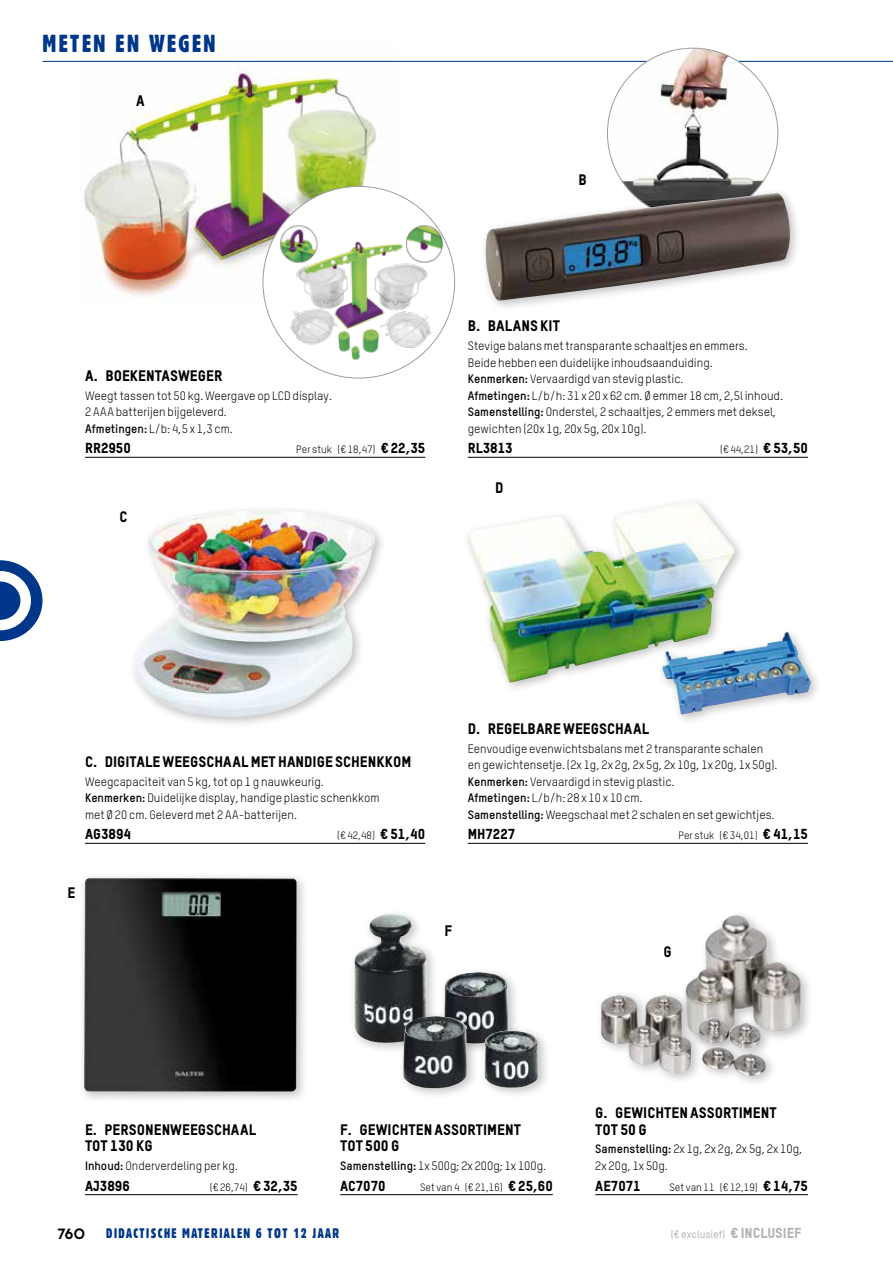
<style>
.page{position:relative;width:893px;height:1263px;background:#fff}
.page>*{position:absolute;margin:0;border:0;box-sizing:border-box;transform-origin:0 0}
.t1{font:24px "Gothic 821 Condensed BT";letter-spacing:.1em;color:#00378b}
.t2{font:15px/16.5px "TSTAR Headline";color:#000}
.t3{font:15px "Chalet Tokyo";color:#000}
.t4{font:14.25px "TSTAR Headline";color:#000}
.t5{font:13.5px "Gothic 821 Condensed BT";letter-spacing:.1em;color:#00378b}
.t6{font:12px/16.5px "TSTAR";color:#000}
.t7{font:10.5px "TSTAR";color:#000}
.t8{font:500 10.5px "TSTAR";color:#b1b3b4}
.s1{font-weight:700}
.s2{font-family:"TSTAR Headline";font-size:14.25px}
.s3{font-family:"TSTAR Headline";font-weight:400;font-size:14.25px}
</style>
<div class="page">
<svg style="left:0;top:560px;width:43px;height:81px"></svg>
<hr style="left:43px;top:61px;width:850px;height:1px;background:#00378b">
<hr style="left:85px;top:457px;width:340px;height:1px;background:#000">
<img style="left:81px;top:60px;width:315px;height:242px">
<div style="left:263px;top:186px;width:192px;height:192px;background:#fff;border-radius:50%"></div>
<img style="left:263px;top:221px;width:192px;height:144px">
<img style="left:135px;top:510px;width:242px;height:209px">
<img style="left:468px;top:502px;width:267px;height:181px">
<div style="left:78px;top:872px;width:231px;height:232px;background:#000;opacity:.25"></div>
<img style="left:84px;top:878px;width:213px;height:214px">
<div style="left:349px;top:908px;width:171px;height:147px;background:#000;opacity:.25"></div>
<img style="left:355px;top:914px;width:153px;height:130px">
<div style="left:397px;top:1010px;width:153px;height:90px;background:#000;opacity:.25"></div>
<img style="left:403px;top:1016px;width:135px;height:72px">
<div style="left:680px;top:909px;width:133px;height:141px;background:#000;opacity:.25"></div>
<img style="left:685px;top:915px;width:116px;height:126px">
<hr style="left:595px;top:1194px;width:213px;height:1px;background:#000">
<hr style="left:340px;top:1194px;width:213px;height:1px;background:#000">
<hr style="left:85px;top:1194px;width:213px;height:1px;background:#000">
<hr style="left:468px;top:843px;width:340px;height:1px;background:#000">
<hr style="left:85px;top:843px;width:340px;height:1px;background:#000">
<img style="left:607px;top:48px;width:171px;height:171px;border-radius:86px">
<div style="left:480px;top:187px;width:322px;height:125px;background:#000;opacity:.25"></div>
<img style="left:484px;top:193px;width:307px;height:108px">
<hr style="left:468px;top:457px;width:340px;height:1px;background:#000">
<div style="left:657px;top:626px;width:166px;height:100px;background:#000;opacity:.25"></div>
<img style="left:662px;top:632px;width:149px;height:82px">
<div style="left:595px;top:989px;width:182px;height:99px;background:#000;opacity:.25"></div>
<img style="left:601px;top:995px;width:165px;height:84px">
<h1 class="t1" style="left:43px;top:29px;width:175px">METEN EN WEGEN</h1>
<p class="t2" style="left:136px;top:92px;width:10px">A</p>
<p class="t2" style="left:578px;top:171px;width:10px">B</p>
<p class="t2" style="left:85px;top:367px;width:139px">A. BOEKENTASWEGER</p>
<p class="t6" style="left:85px;top:387px;width:248px">Weegt tassen tot 50 kg. Weergave op LCD display.<br>2 AAA batterijen bijgeleverd.<br><span class="s1">Afmetingen:</span> L/b: 4,5 x 1,3 cm.</p>
<p class="t4" style="left:85px;top:439px;width:47px">RR2950</p>
<p class="t7" style="left:296px;top:443px;width:130px">Per stuk (€ 18,47) <span class="s2">€ 22,35</span></p>
<p class="t2" style="left:120px;top:508px;width:10px">C</p>
<p class="t2" style="left:468px;top:317px;width:94px">B. BALANS KIT</p>
<p class="t6" style="left:468px;top:337px;width:317px">Stevige balans met transparante schaaltjes en emmers.<br>Beide hebben een duidelijke inhoudsaanduiding.<br><span class="s1">Kenmerken:</span> Vervaardigd van stevig plastic.<br><span class="s1">Afmetingen:</span> L/b/h: 31 x 20 x 62 cm. Ø emmer 18 cm, 2,5l inhoud.<br><span class="s1">Samenstelling:</span> Onderstel, 2 schaaltjes, 2 emmers met deksel, gewichten (20x 1g, 20x 5g, 20x 10g).</p>
<p class="t4" style="left:468px;top:439px;width:46px">RL3813</p>
<p class="t7" style="left:720px;top:443px;width:89px">(€ 44,21) <span class="s2">€ 53,50</span></p>
<p class="t2" style="left:495px;top:479px;width:10px">D</p>
<p class="t2" style="left:85px;top:753px;width:328px">C. DIGITALE WEEGSCHAAL MET HANDIGE SCHENKKOM</p>
<p class="t6" style="left:85px;top:773px;width:296px">Weegcapaciteit van 5 kg, tot op 1 g nauwkeurig.<br><span class="s1">Kenmerken:</span> Duidelijke display, handige plastic schenkkom met Ø 20 cm. Geleverd met 2 AA-batterijen.</p>
<p class="t4" style="left:85px;top:825px;width:48px">AG3894</p>
<p class="t7" style="left:337px;top:829px;width:90px">(€ 42,48) <span class="s2">€ 51,40</span></p>
<p class="t2" style="left:68px;top:884px;width:9px">E</p>
<p class="t2" style="left:468px;top:720px;width:183px">D. REGELBARE WEEGSCHAAL</p>
<p class="t6" style="left:468px;top:740px;width:311px">Eenvoudige evenwichtsbalans met 2 transparante schalen en gewichtensetje. (2x 1g, 2x 2g, 2x 5g, 2x 10g, 1x 20g, 1x 50g).<br><span class="s1">Kenmerken:</span> Vervaardigd in stevig plastic.<br><span class="s1">Afmetingen:</span> L/b/h: 28 x 10 x 10 cm.<br><span class="s1">Samenstelling:</span> Weegschaal met 2 schalen en set gewichtjes.</p>
<p class="t4" style="left:468px;top:825px;width:49px">MH7227</p>
<p class="t7" style="left:678px;top:829px;width:131px">Per stuk (€ 34,01) <span class="s2">€ 41,15</span></p>
<p class="t2" style="left:444px;top:922px;width:9px">F</p>
<p class="t2" style="left:664px;top:943px;width:10px">G</p>
<p class="t2" style="left:85px;top:1121px;width:173px">E. PERSONENWEEGSCHAAL<br>TOT 130 KG</p>
<p class="t6" style="left:85px;top:1157px;width:154px"><span class="s1">Inhoud:</span> Onderverdeling per kg.</p>
<p class="t4" style="left:85px;top:1177px;width:46px">AJ3896</p>
<p class="t7" style="left:210px;top:1180px;width:89px">(€ 26,74) <span class="s2">€ 32,35</span></p>
<p class="t2" style="left:340px;top:1121px;width:182px">F. GEWICHTEN ASSORTIMENT<br>TOT 500 G</p>
<p class="t6" style="left:340px;top:1157px;width:207px"><span class="s1">Samenstelling:</span> 1x 500g; 2x 200g; 1x 100g.</p>
<p class="t4" style="left:340px;top:1177px;width:47px">AC7070</p>
<p class="t7" style="left:420px;top:1180px;width:134px">Set van 4 (€ 21,16) <span class="s2">€ 25,60</span></p>
<p class="t2" style="left:595px;top:1104px;width:183px">G. GEWICHTEN ASSORTIMENT<br>TOT 50 G</p>
<p class="t6" style="left:595px;top:1141px;width:209px"><span class="s1">Samenstelling:</span> 2x 1g, 2x 2g, 2x 5g, 2x 10g,<br>2x 20g, 1x 50g.</p>
<p class="t4" style="left:595px;top:1177px;width:47px">AE7071</p>
<p class="t7" style="left:669px;top:1180px;width:140px">Set van 11 (€ 12,19) <span class="s2">€ 14,75</span></p>
<p class="t3" style="left:58px;top:1224px;width:29px">760</p>
<p class="t5" style="left:106px;top:1225px;width:235px">DIDACTISCHE MATERIALEN 6 TOT 12 JAAR</p>
<p class="t8" style="left:671px;top:1228px;width:132px">(€ exclusief) <span class="s3">€ INCLUSIEF</span></p>
</div>
